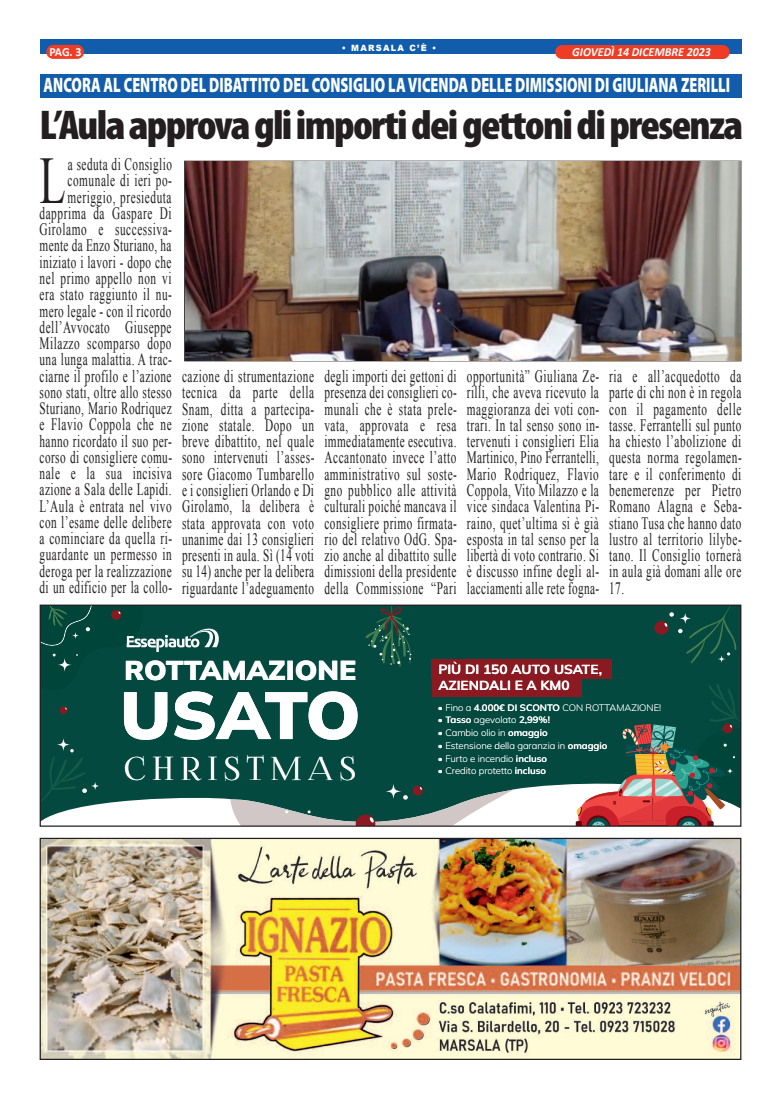
<style>
.page{position:relative;width:780px;height:1099px;background:#fff}
.page>*{position:absolute;margin:0;border:0;box-sizing:border-box;transform-origin:0 0}
.t1{font:66.5px "Times New Roman";color:#231f20;scale:.65 1}
.t2{font:66.38px "Mulish Extra Light+APATQE";letter-spacing:-.025em;color:#fff}
.t3{font:900 condensed 41.75px "Myriad Pro";letter-spacing:-.04em;color:#231f20;scale:1.06 1}
.t4{font:32.25px "Foglihten No 07+MRMFRX";letter-spacing:.2em;color:#fff}
.t5{font:27.38px "Mulish Extra Light+APATQE";color:#fff}
.t6{font:900 20.88px "Myriad Pro";color:#fff;scale:.69 1}
.t7{font:17.38px/16.2px "Times New Roman";letter-spacing:.04em;color:#231f20;text-align:justify;scale:.65 1}
.t8{font:13.12px "Mulish Extra Light+ZXCFYW";color:#fff}
.t9{font:italic 700 12.38px "Calibri";color:#fff;scale:.96 1}
.t10{font:700 12.38px "Calibri";color:#fff;scale:.96 1}
.t11{font:9.25px "Anonymous 2";color:#fff}
.t12{font:9.25px "Mulish Extra Light+ULNYEF";color:#fff}
.t13{font:900 8.62px "Arial";letter-spacing:.15em;color:#fff;scale:.96 1}
.s1{font-family:"Mulish Extra Light+ULNYEF"}
.s2{font-family:"Anonymous 2"}
</style>
<div class="page">
<div style="left:40px;top:40px;width:701px;height:14px;background:#115cab"></div>
<div style="left:46px;top:45px;width:38px;height:14px;background:#ef3c25;border-radius:7px"></div>
<div style="left:555px;top:45px;width:174px;height:14px;background:#ef3c25;border-radius:7px"></div>
<div style="left:40px;top:74px;width:701px;height:24px;background:#115cab"></div>
<img style="left:185px;top:162px;width:555px;height:198px">
<div style="left:41px;top:606px;width:699px;height:219px;background:#04493f"></div>
<svg style="left:365px;top:606px;width:46px;height:60px"></svg>
<svg style="left:42px;top:784px;width:528px;height:40px;fill:#fff"></svg>
<svg style="left:385px;top:783px;width:16px;height:16px"></svg>
<svg style="left:57px;top:738px;width:13px;height:13px"></svg>
<div style="left:654px;top:621px;width:14px;height:13px;background:#8a1921;border-radius:50%"></div>
<div style="left:60px;top:706px;width:7px;height:8px;background:#8a1921;border-radius:50%"></div>
<div style="left:431px;top:659px;width:181px;height:20px;background:#8a1921"></div>
<div style="left:431px;top:677px;width:150px;height:20px;background:#8a1921"></div>
<svg style="left:91px;top:781px;width:8px;height:9px"></svg>
<svg style="left:412px;top:785px;width:11px;height:10px"></svg>
<svg style="left:230px;top:787px;width:284px;height:37px"></svg>
<svg style="left:664px;top:606px;width:73px;height:57px"></svg>
<svg style="left:42px;top:606px;width:177px;height:66px"></svg>
<hr style="left:41px;top:682px;width:30px;height:1px;background:#00453a">
<hr style="left:41px;top:681px;width:31px;height:1px;background:#00453a">
<hr style="left:41px;top:680px;width:32px;height:1px;background:#00453a">
<hr style="left:41px;top:679px;width:32px;height:1px;background:#00453a">
<svg style="left:42px;top:749px;width:45px;height:53px"></svg>
<svg style="left:570px;top:684px;width:169px;height:140px"></svg>
<div style="left:40px;top:604px;width:701px;height:222px;border:1px solid #231f20"></div>
<img style="left:42px;top:839px;width:697px;height:218px">
<div style="left:40px;top:837px;width:701px;height:222px;border:1px solid #231f20"></div>
<p class="t13" style="left:342px;top:41px;width:100px">• MARSALA C’È •</p>
<p class="t6" style="left:44px;top:77px;width:996px">ANCORA AL CENTRO DEL DIBATTITO DEL CONSIGLIO LA VICENDA DELLE DIMISSIONI DI GIULIANA ZERILLI</p>
<p class="t10" style="left:49px;top:47px;width:35px">PAG. 3</p>
<p class="t9" style="left:572px;top:46px;width:146px">GIOVEDÌ 14 DICEMBRE 2023</p>
<h3 class="t3" style="left:40px;top:110px;width:665px">L’Aulaapprovagliimportideigettonidipresenza</h3>
<p class="t7" style="left:40px;top:156px;width:205px;text-align:right">a seduta di Consiglio comunale di ieri po&shy;meriggio, presieduta dapprima da Gaspare Di<br>Girolamo e successiva&shy;mente da Enzo Sturiano, ha iniziato i lavori - dopo che nel primo appello non vi era stato raggiunto il nu&shy;mero legale - con il ricordo dell’Avvocato Giuseppe<br>Milazzo scomparso dopo una lunga malattia. A trac&shy;ciarne il profilo e l’azione sono stati, oltre allo stesso<br>Sturiano, Mario Rodriquez e Flavio Coppola che ne hanno ricordato il suo per&shy;corso di consigliere comu&shy;nale e la sua incisiva azione a Sala delle Lapidi.<br>L’Aula è entrata nel vivo con l’esame delle delibere a cominciare da quella ri&shy;guardante un permesso in deroga per la realizzazione di un edificio per la collo-</p>
<h1 class="t1" style="left:40px;top:143px;width:42px">L</h1>
<p class="t7" style="left:182px;top:368px;width:205px">cazione di strumentazione tecnica da parte della Snam, ditta a partecipa&shy;zione statale. Dopo un breve dibattito, nel quale sono intervenuti l’asses&shy;sore Giacomo Tumbarello e i consiglieri Orlando e Di Girolamo, la delibera è stata approvata con voto unanime dai 13 consiglieri presenti in aula. Sì (14 voti su 14) anche per la delibera riguardante l’adeguamento</p>
<p class="t7" style="left:324px;top:368px;width:205px">degli importi dei gettoni di presenza dei consiglieri co&shy;munali che è stata prele&shy;vata, approvata e resa immediatamente esecutiva.<br>Accantonato invece l’atto amministrativo sul soste&shy;gno pubblico alle attività culturali poiché mancava il consigliere primo firmata&shy;rio del relativo OdG. Spa&shy;zio anche al dibattito sulle dimissioni della presidente della Commissione “Pari</p>
<p class="t7" style="left:467px;top:368px;width:205px">opportunità” Giuliana Ze&shy;rilli, che aveva ricevuto la maggioranza dei voti con&shy;trari. In tal senso sono in&shy;tervenuti i consiglieri Elia Martinico, Pino Ferrantelli, Mario Rodriquez, Flavio Coppola, Vito Milazzo e la vice sindaca Valentina Pi&shy;raino, quet’ultima si è già esposta in tal senso per la libertà di voto contrario. Si è discusso infine degli al&shy;lacciamenti alle rete fogna-</p>
<p class="t7" style="left:609px;top:368px;width:205px">ria e all’acquedotto da parte di chi non è in regola con il pagamento delle tasse. Ferrantelli sul punto ha chiesto l’abolizione di questa norma regolamen&shy;tare e il conferimento di benemerenze per Pietro Romano Alagna e Seba&shy;stiano Tusa che hanno dato lustro al territorio lilybe&shy;tano. Il Consiglio tornerà in aula già domani alle ore 17.</p>
<h3 class="t5" style="left:124px;top:652px;width:233px">ROTTAMAZIONE</h3>
<h2 class="t2" style="left:120px;top:672px;width:242px">USATO</h2>
<h3 class="t4" style="left:124px;top:756px;width:233px">CHRISTMAS</h3>
<p class="t8" style="left:438px;top:661px;width:165px">PIÙ DI 150 AUTO USATE,</p>
<p class="t8" style="left:438px;top:677px;width:133px">AZIENDALI E A KM0</p>
<p class="t11" style="left:438px;top:701px;width:225px">• Fino a <span class="s1">4.000€ DI SCONTO</span> CON ROTTAMAZIONE!</p>
<p class="t12" style="left:438px;top:714px;width:113px"><span class="s2">•</span> Tasso <span class="s2">agevolato</span> 2,99%!</p>
<p class="t11" style="left:438px;top:726px;width:111px">• Cambio olio in <span class="s1">omaggio</span></p>
<p class="t11" style="left:438px;top:739px;width:171px">• Estensione della garanzia in <span class="s1">omaggio</span></p>
<p class="t11" style="left:438px;top:752px;width:111px">• Furto e incendio <span class="s1">incluso</span></p>
<p class="t11" style="left:438px;top:765px;width:110px">• Credito protetto <span class="s1">incluso</span></p>
</div>
